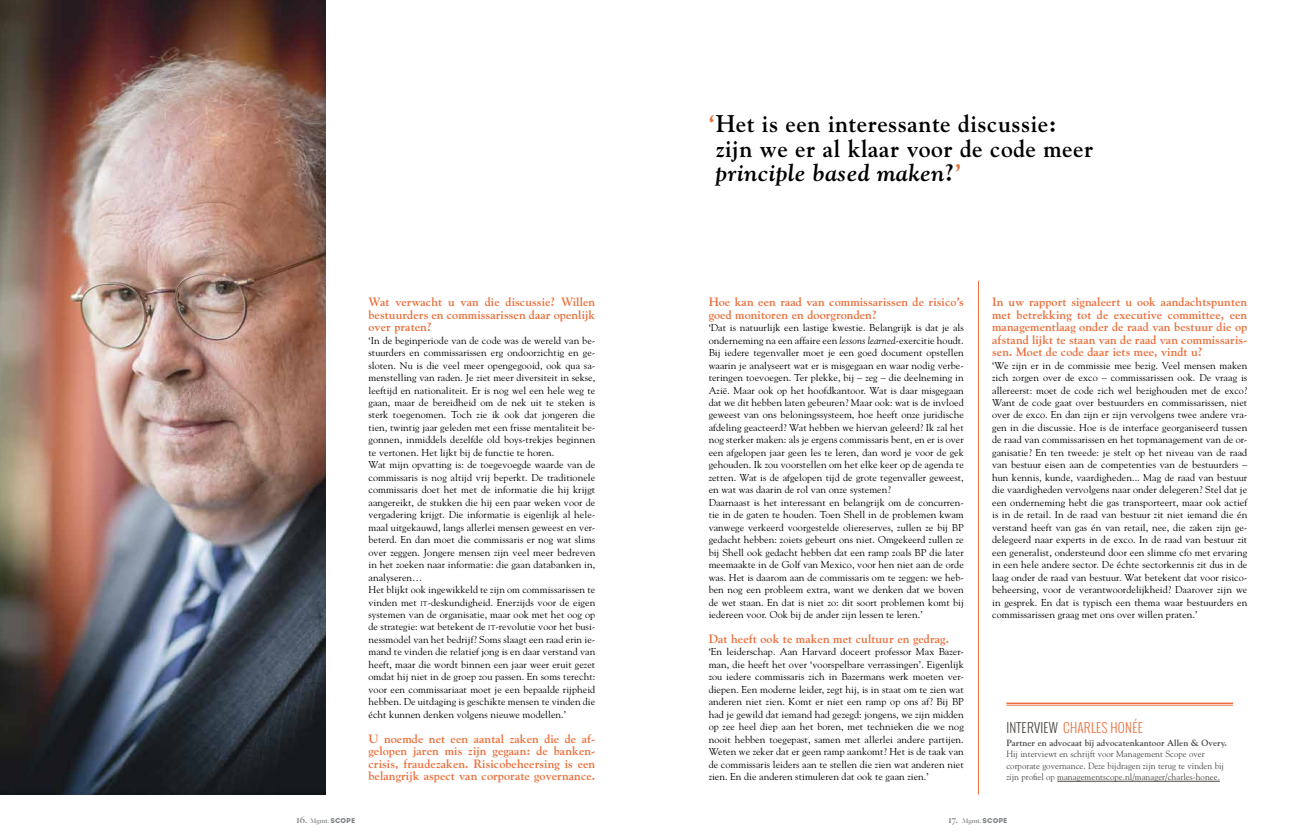
<style>
.page{position:relative;width:1304px;height:837px;background:#fff}
.page>*{position:absolute;margin:0;border:0;box-sizing:border-box;transform-origin:0 0}
.t1{font:700 24px/24.9px "Goudy";letter-spacing:.02em;color:#000}
.t2{font:300 13px "Oswald";letter-spacing:.02em;color:#ea703d}
.t3{font:700 12px/12.5px "Goudy";letter-spacing:.005em;color:#ea703d;text-align:justify}
.t4{font:10px/12.5px "Goudy";letter-spacing:.005em;color:#000;text-align:justify}
.t5{font:9px/11.5px "Goudy";letter-spacing:.005em;color:#4b4744}
.t6{font:700 9px "Goudy";letter-spacing:.005em;color:#4b4744}
.t7{font:7px "Dala Floda Roman No.2";letter-spacing:-.005em;color:#818587}
.s1{font-size:7px}
.s2{color:#ea703d}
.s3{font-style:italic}
.s4{color:#4b4744}
.s5{font-size:11px}
.s6{font-family:"Intro"}
</style>
<div class="page">
<img style="left:0;top:0;width:326px;height:794px">
<hr style="left:978px;top:281px;width:1px;height:513px;background:#ea703d">
<hr style="left:1057px;top:780px;width:163px;height:1px;background:#4b4744">
<hr style="left:1006px;top:702px;width:227px;height:1px;background:#ea703d">
<hr style="left:1006px;top:704px;width:227px;height:1px;background:#ea703d">
<p class="t3" style="left:369px;top:295px;width:228px">Wat verwacht u van die discussie? Willen bestuurders en commissarissen daar openlijk over praten?</p>
<p class="t4" style="left:369px;top:333px;width:228px;text-align:left">‘In de beginperiode van de code was de wereld van be&shy;stuurders en commissarissen erg ondoorzichtig en ge&shy;sloten. Nu is die veel meer opengegooid, ook qua sa&shy;menstelling van raden. Je ziet meer diversiteit in sekse, leeftijd en nationaliteit. Er is nog wel een hele weg te gaan, maar de bereidheid om de nek uit te steken is sterk toegenomen. Toch zie ik ook dat jongeren die tien, twintig jaar geleden met een frisse mentaliteit be&shy;gonnen, inmiddels dezelfde old boys-trekjes beginnen te vertonen. Het lijkt bij de functie te horen.<br>Wat mijn opvatting is: de toegevoegde waarde van de commissaris is nog altijd vrij beperkt. De traditionele commissaris doet het met de informatie die hij krijgt aangereikt, de stukken die hij een paar weken voor de vergadering krijgt. Die informatie is eigenlijk al hele&shy;maal uitgekauwd, langs allerlei mensen geweest en ver&shy;beterd. En dan moet die commissaris er nog wat slims over zeggen. Jongere mensen zijn veel meer bedreven in het zoeken naar informatie: die gaan databanken in, analyseren…<br>Het blijkt ook ingewikkeld te zijn om commissarissen te vinden met <span class="s1">IT</span>-deskundigheid. Enerzijds voor de eigen systemen van de organisatie, maar ook met het oog op de strategie: wat betekent de <span class="s1">IT</span>-revolutie voor het busi&shy;nessmodel van het bedrijf? Soms slaagt een raad erin ie&shy;mand te vinden die relatief jong is en daar verstand van heeft, maar die wordt binnen een jaar weer eruit gezet omdat hij niet in de groep zou passen. En soms terecht: voor een commissariaat moet je een bepaalde rijpheid hebben. De uitdaging is geschikte mensen te vinden die écht kunnen denken volgens nieuwe modellen.’</p>
<p class="t3" style="left:369px;top:731px;width:228px">U noemde net een aantal zaken die de af&shy;gelopen jaren mis zijn gegaan: de banken&shy;crisis, fraudezaken. Risicobeheersing is een belangrijk aspect van corporate governance.</p>
<h1 class="t1" style="left:709px;top:110px;width:386px"><span class="s2">‘</span>Het is een interessante discussie: zijn we er al klaar voor de code meer <span class="s3">principle based maken</span>?<span class="s2">’</span></h1>
<p class="t3" style="left:709px;top:295px;width:257px">Hoe kan een raad van commissarissen de risico’s goed monitoren en doorgronden?</p>
<p class="t4" style="left:709px;top:321px;width:257px;text-align:left">‘Dat is natuurlijk een lastige kwestie. Belangrijk is dat je als onderneming na een affaire een <span class="s3">lessons learned</span>-exercitie houdt.<br>Bij iedere tegenvaller moet je een goed document opstellen waarin je analyseert wat er is misgegaan en waar nodig verbe&shy;teringen toevoegen. Ter plekke, bij – zeg – die deelneming in Azië. Maar ook op het hoofdkantoor. Wat is daar misgegaan dat we dit hebben laten gebeuren? Maar ook: wat is de invloed geweest van ons beloningssysteem, hoe heeft onze juridische afdeling geacteerd? Wat hebben we hiervan geleerd? Ik zal het nog sterker maken: als je ergens commissaris bent, en er is over een afgelopen jaar geen les te leren, dan word je voor de gek gehouden. Ik zou voorstellen om het elke keer op de agenda te zetten. Wat is de afgelopen tijd de grote tegenvaller geweest, en wat was daarin de rol van onze systemen?<br>Daarnaast is het interessant en belangrijk om de concurren&shy;tie in de gaten te houden. Toen Shell in de problemen kwam vanwege verkeerd voorgestelde oliereserves, zullen ze bij BP gedacht hebben: zoiets gebeurt ons niet. Omgekeerd zullen ze bij Shell ook gedacht hebben dat een ramp zoals BP die later meemaakte in de Golf van Mexico, voor hen niet aan de orde was. Het is daarom aan de commissaris om te zeggen: we heb&shy;ben nog een probleem extra, want we denken dat we boven de wet staan. En dat is niet zo: dit soort problemen komt bij iedereen voor. Ook bij de ander zijn lessen te leren.’</p>
<p class="t3" style="left:709px;top:632px;width:242px">Dat heeft ook te maken met cultuur en gedrag.</p>
<p class="t4" style="left:709px;top:645px;width:257px">‘En leiderschap. Aan Harvard doceert professor Max Bazer&shy;man, die heeft het over ‘voorspelbare verrassingen’. Eigenlijk zou iedere commissaris zich in Bazermans werk moeten ver&shy;diepen. Een moderne leider, zegt hij, is in staat om te zien wat anderen niet zien. Komt er niet een ramp op ons af? Bij BP had je gewild dat iemand had gezegd: jongens, we zijn midden op zee heel diep aan het boren, met technieken die we nog nooit hebben toegepast, samen met allerlei andere partijen.<br>Weten we zeker dat er geen ramp aankomt? Het is de taak van de commissaris leiders aan te stellen die zien wat anderen niet zien. En die anderen stimuleren dat ook te gaan zien.’</p>
<p class="t3" style="left:992px;top:295px;width:257px">In uw rapport signaleert u ook aandachtspunten met betrekking tot de executive committee, een managementlaag onder de raad van bestuur die op afstand lijkt te staan van de raad van commissaris&shy;sen. Moet de code daar iets mee, vindt u?</p>
<p class="t4" style="left:992px;top:358px;width:257px">‘We zijn er in de commissie mee bezig. Veel mensen maken zich zorgen over de exco – commissarissen ook. De vraag is allereerst: moet de code zich wel bezighouden met de exco?<br>Want de code gaat over bestuurders en commissarissen, niet over de exco. En dan zijn er zijn vervolgens twee andere vra&shy;gen in die discussie. Hoe is de interface georganiseerd tussen de raad van commissarissen en het topmanagement van de or&shy;ganisatie? En ten tweede: je stelt op het niveau van de raad van bestuur eisen aan de competenties van de bestuurders – hun kennis, kunde, vaardigheden... Mag de raad van bestuur die vaardigheden vervolgens naar onder delegeren? Stel dat je een onderneming hebt die gas transporteert, maar ook actief is in de retail. In de raad van bestuur zit niet iemand die én verstand heeft van gas én van retail, nee, die zaken zijn ge&shy;delegeerd naar experts in de exco. In de raad van bestuur zit een generalist, ondersteund door een slimme cfo met ervaring in een hele andere sector. De échte sectorkennis zit dus in de laag onder de raad van bestuur. Wat betekent dat voor risico&shy;beheersing, voor de verantwoordelijkheid? Daarover zijn we in gesprek. En dat is typisch een thema waar bestuurders en commissarissen graag met ons over willen praten.’</p>
<h2 class="t2" style="left:1006px;top:718px;width:138px"><span class="s4">INTERVIEW</span> CHARLES HONÉE</h2>
<p class="t6" style="left:1006px;top:736px;width:222px">Partner en advocaat bij advocatenkantoor Allen &amp; Overy.</p>
<p class="t5" style="left:1006px;top:747px;width:219px">Hij interviewt en schrijft voor Management Scope over corporate governance. Deze bijdragen zijn terug te vinden bij zijn profiel op managementscope.nl/manager/charles-honee.</p>
<p class="t7" style="left:297px;top:815px;width:60px"><span class="s5">16.</span> Mgmt. <span class="s6">SCOPE</span></p>
<p class="t7" style="left:949px;top:815px;width:60px"><span class="s5">17.</span> Mgmt. <span class="s6">SCOPE</span></p>
</div>
